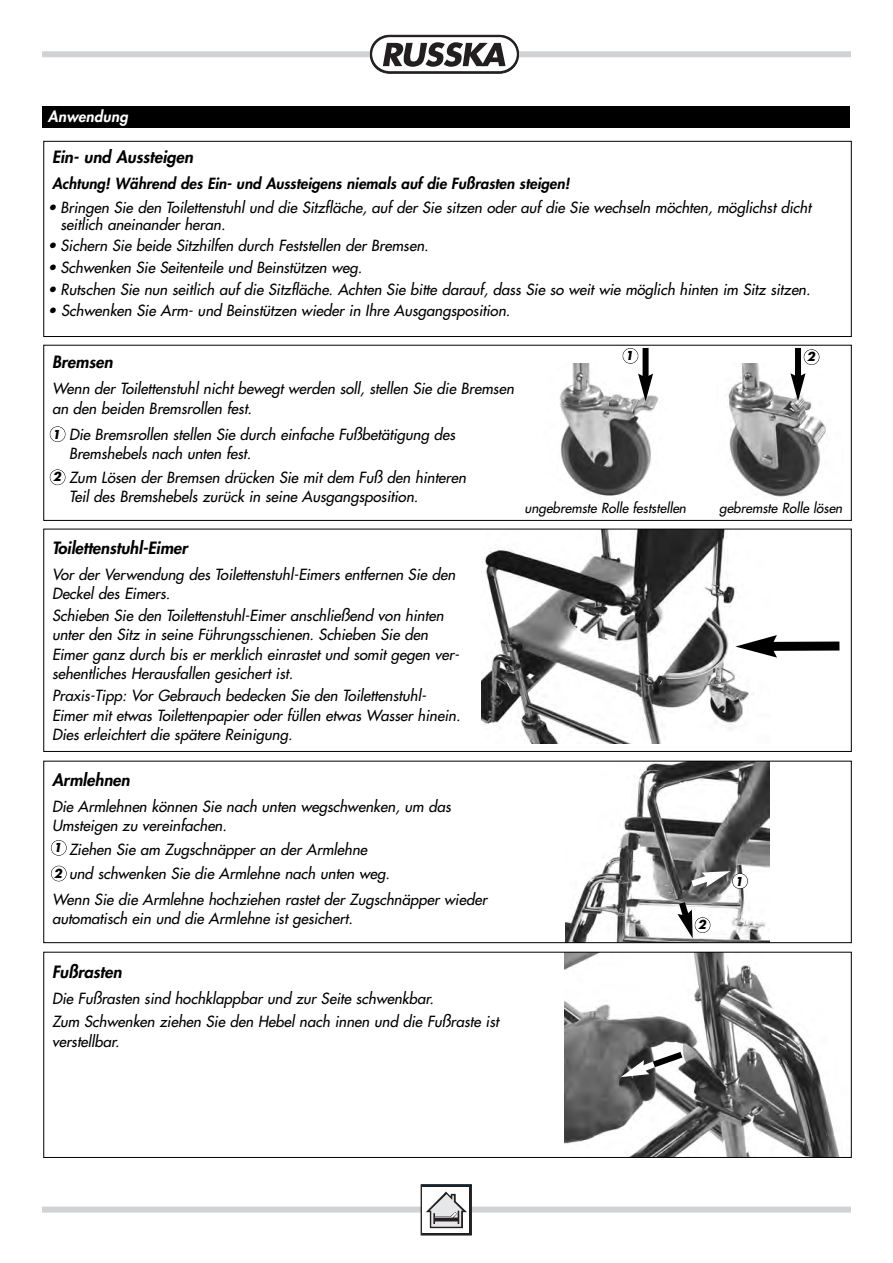
<style>
.page{position:relative;width:893px;height:1263px;background:#fff}
.page>*{position:absolute;margin:0;border:0;box-sizing:border-box;transform-origin:0 0}
.t1{font:italic 800 16.5px "Futura";color:#000}
.t2{font:italic 15px/19.5px "Futura";color:#000}
.t3{font:italic 800 15px "Futura";color:#000}
.t4{font:italic 800 15px "Futura";letter-spacing:.01em;color:#fff}
.t5{font:italic 13.5px "Futura";color:#000}
.t6{font:italic 700 12px "Futura";color:#000}
</style>
<div class="page">
<div style="left:370px;top:35px;width:149px;height:39px;border:1px solid #231f20;border-radius:19px"></div>
<svg style="left:42px;top:35px;width:808px;height:38px"></svg>
<div style="left:42px;top:1207px;width:808px;height:6px;background:#d1d2d4"></div>
<div style="left:421px;top:1184px;width:51px;height:51px;border:1px solid #231f20"></div>
<svg style="left:421px;top:1185px;width:50px;height:50px"></svg>
<div style="left:42px;top:106px;width:808px;height:22px;background:#000"></div>
<svg style="left:43px;top:141px;width:809px;height:380px"></svg>
<img style="left:482px;top:531px;width:272px;height:212px">
<div style="left:769px;top:642px;width:70px;height:9px;background:#000"></div>
<svg style="left:735px;top:635px;width:42px;height:23px"></svg>
<div style="left:44px;top:529px;width:807px;height:223px;border:1px solid #000"></div>
<div style="left:535px;top:360px;width:131px;height:139px;background:#fff"></div>
<img style="left:559px;top:363px;width:100px;height:133px">
<div style="left:642px;top:348px;width:6px;height:31px;background:#000"></div>
<svg style="left:638px;top:374px;width:15px;height:27px"></svg>
<div style="left:716px;top:357px;width:131px;height:142px;background:#fff"></div>
<img style="left:728px;top:363px;width:99px;height:134px">
<div style="left:795px;top:348px;width:6px;height:31px;background:#000"></div>
<svg style="left:790px;top:373px;width:15px;height:28px"></svg>
<div style="left:804px;top:349px;width:15px;height:16px;border:1px solid #000;border-radius:50%"></div>
<div style="left:50px;top:469px;width:15px;height:16px;border:1px solid #000;border-radius:50%"></div>
<div style="left:622px;top:348px;width:16px;height:16px;border:1px solid #000;border-radius:50%"></div>
<div style="left:50px;top:426px;width:15px;height:16px;border:1px solid #000;border-radius:50%"></div>
<div style="left:51px;top:866px;width:16px;height:15px;border:1px solid #000;border-radius:50%"></div>
<div style="left:51px;top:840px;width:16px;height:16px;border:1px solid #000;border-radius:50%"></div>
<img style="left:566px;top:763px;width:203px;height:178px">
<div style="left:44px;top:761px;width:807px;height:182px;border:1px solid #000"></div>
<svg style="left:674px;top:871px;width:56px;height:67px"></svg>
<div style="left:695px;top:917px;width:15px;height:16px;border:1px solid #000;border-radius:50%"></div>
<div style="left:732px;top:874px;width:15px;height:15px;background:#fff;border-radius:50%"></div>
<div style="left:732px;top:873px;width:16px;height:16px;border:1px solid #000;border-radius:50%"></div>
<img style="left:565px;top:954px;width:274px;height:202px">
<div style="left:44px;top:952px;width:807px;height:206px;border:1px solid #000"></div>
<svg style="left:621px;top:1047px;width:68px;height:30px"></svg>
<p class="t4" style="left:48px;top:109px;width:81px">Anwendung</p>
<p class="t1" style="left:52px;top:149px;width:143px">Ein- und Aussteigen</p>
<p class="t3" style="left:52px;top:176px;width:519px">Achtung! Während des Ein- und Aussteigens niemals auf die Fußrasten steigen!</p>
<p class="t2" style="left:61px;top:200px;width:752px;line-height:17.1px;text-indent:-13px">• Bringen Sie den Toilettenstuhl und die Sitzfläche, auf der Sie sitzen oder auf die Sie wechseln möchten, möglichst dicht seitlich aneinander heran.</p>
<p class="t2" style="left:48px;top:237px;width:382px">• Sichern Sie beide Sitzhilfen durch Feststellen der Bremsen.</p>
<p class="t2" style="left:48px;top:259px;width:316px">• Schwenken Sie Seitenteile und Beinstützen weg.</p>
<p class="t2" style="left:48px;top:281px;width:764px">• Rutschen Sie nun seitlich auf die Sitzfläche. Achten Sie bitte darauf, dass Sie so weit wie möglich hinten im Sitz sitzen.</p>
<p class="t2" style="left:48px;top:302px;width:464px">• Schwenken Sie Arm- und Beinstützen wieder in Ihre Ausgangsposition.</p>
<p class="t1" style="left:52px;top:354px;width:62px">Bremsen</p>
<p class="t2" style="left:52px;top:380px;width:463px">Wenn der Toilettenstuhl nicht bewegt werden soll, stellen Sie die Bremsen an den beiden Bremsrollen fest.</p>
<p class="t2" style="left:69px;top:425px;width:388px">Die Bremsrollen stellen Sie durch einfache Fußbetätigung des<br>Bremshebels nach unten fest.</p>
<p class="t2" style="left:69px;top:469px;width:398px">Zum Lösen der Bremsen drücken Sie mit dem Fuß den hinteren<br>Teil des Bremshebels zurück in seine Ausgangsposition.</p>
<p class="t1" style="left:52px;top:540px;width:137px">Toilettenstuhl-Eimer</p>
<p class="t2" style="left:52px;top:566px;width:405px">Vor der Verwendung des Toilettenstuhl-Eimers entfernen Sie den<br>Deckel des Eimers.</p>
<p class="t2" style="left:52px;top:607px;width:408px">Schieben Sie den Toilettenstuhl-Eimer anschließend von hinten unter den Sitz in seine Führungsschienen. Schieben Sie den Eimer ganz durch bis er merklich einrastet und somit gegen ver&shy;sehentliches Herausfallen gesichert ist.</p>
<p class="t2" style="left:52px;top:687px;width:410px">Praxis-Tipp: Vor Gebrauch bedecken Sie den Toilettenstuhl-<br>Eimer mit etwas Toilettenpapier oder füllen etwas Wasser hinein.<br>Dies erleichtert die spätere Reinigung.</p>
<p class="t1" style="left:52px;top:772px;width:79px">Armlehnen</p>
<p class="t2" style="left:52px;top:798px;width:400px">Die Armlehnen können Sie nach unten wegschwenken, um das<br>Umsteigen zu vereinfachen.</p>
<p class="t2" style="left:69px;top:839px;width:322px;line-height:23.7px">Ziehen Sie am Zugschnäpper an der Armlehne und schwenken Sie die Armlehne nach unten weg.</p>
<p class="t2" style="left:52px;top:890px;width:436px">Wenn Sie die Armlehne hochziehen rastet der Zugschnäpper wieder automatisch ein und die Armlehne ist gesichert.</p>
<p class="t6" style="left:625px;top:350px;width:10px">1</p>
<p class="t6" style="left:807px;top:351px;width:10px">2</p>
<p class="t6" style="left:52px;top:429px;width:10px">1</p>
<p class="t6" style="left:53px;top:472px;width:10px">2</p>
<p class="t5" style="left:524px;top:501px;width:163px">ungebremste Rolle feststellen</p>
<p class="t5" style="left:719px;top:501px;width:125px">gebremste Rolle lösen</p>
<p class="t6" style="left:53px;top:842px;width:10px">1</p>
<p class="t6" style="left:54px;top:868px;width:10px">2</p>
<p class="t6" style="left:735px;top:876px;width:10px">1</p>
<p class="t6" style="left:698px;top:919px;width:10px">2</p>
<p class="t1" style="left:52px;top:964px;width:71px">Fußrasten</p>
<p class="t2" style="left:52px;top:987px;width:448px;line-height:23.7px">Die Fußrasten sind hochklappbar und zur Seite schwenkbar.<br>Zum Schwenken ziehen Sie den Hebel nach innen und die Fußraste ist</p>
<p class="t2" style="left:52px;top:1033px;width:69px">verstellbar.</p>
</div>
